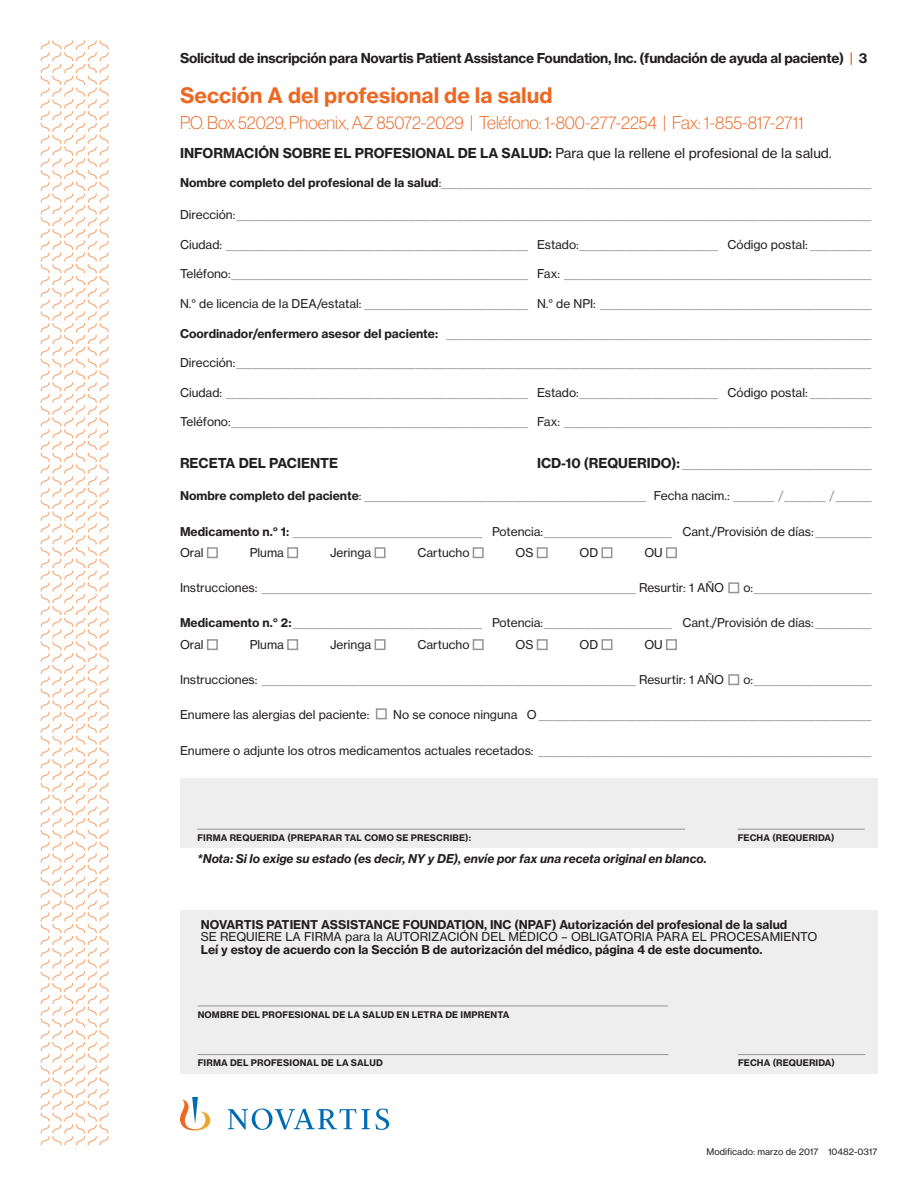
<style>
.page{position:relative;width:918px;height:1188px;background:#fff}
.page>*{position:absolute;margin:0;border:0;box-sizing:border-box;transform-origin:0 0}
.Time_Sienna{font:700 21px "Volta Modern Text 75";color:#ec6823}
.Time_Sienna-2{font:100 18px "Volta Modern Display 35";color:#ec6823}
.Headline_24pt{font:700 13.5px "Volta Modern Text 75";letter-spacing:-.02em;color:#231f20}
.Headline_24pt-2{font:700 13.5px "Volta Modern Text 75";color:#231f20}
.t1{font:12px "Volta Modern Text 55 Roman";color:#939598}
.t2{font:12px "Volta Modern Text 55 Roman";color:#231f20}
.t3{font:700 12px "Volta Modern Text 75";color:#231f20}
.t4{font:italic 700 12px "Volta Modern Text 76";color:#231f20}
.t5{font:700 9px "Volta Modern Text 75";letter-spacing:.015em;color:#231f20}
.t6{font:9px "Volta Modern Text 55 Roman";color:#231f20}
.s1{color:#ec6823}
.s2{font-family:"Volta Modern Text 55 Roman";font-weight:400}
.s3{font-family:"Volta Modern Text 75";font-weight:700;color:#231f20}
.s4{color:#231f20}
.s5{font-family:"Volta Modern Text 75";font-weight:700;font-size:13.5px;color:#231f20}
</style>
<div class="page">
<div style="left:180px;top:910px;width:698px;height:163px;background:#eeeeef"></div>
<div style="left:207px;top:547px;width:11px;height:11px;border:2px solid #939598"></div>
<div style="left:287px;top:547px;width:11px;height:11px;border:2px solid #939598"></div>
<div style="left:375px;top:547px;width:11px;height:11px;border:2px solid #939598"></div>
<div style="left:473px;top:547px;width:11px;height:11px;border:2px solid #939598"></div>
<div style="left:537px;top:547px;width:11px;height:11px;border:2px solid #939598"></div>
<div style="left:602px;top:547px;width:10px;height:11px;border:2px solid #939598"></div>
<div style="left:666px;top:547px;width:11px;height:11px;border:2px solid #939598"></div>
<div style="left:728px;top:582px;width:11px;height:11px;border:2px solid #939598"></div>
<div style="left:207px;top:639px;width:11px;height:11px;border:2px solid #939598"></div>
<div style="left:287px;top:639px;width:11px;height:11px;border:2px solid #939598"></div>
<div style="left:375px;top:639px;width:11px;height:11px;border:2px solid #939598"></div>
<div style="left:473px;top:639px;width:11px;height:11px;border:2px solid #939598"></div>
<div style="left:537px;top:639px;width:11px;height:11px;border:2px solid #939598"></div>
<div style="left:602px;top:639px;width:10px;height:11px;border:2px solid #939598"></div>
<div style="left:666px;top:639px;width:11px;height:11px;border:2px solid #939598"></div>
<div style="left:728px;top:674px;width:11px;height:11px;border:2px solid #939598"></div>
<div style="left:376px;top:708px;width:11px;height:11px;border:2px solid #939598"></div>
<div style="left:180px;top:778px;width:698px;height:70px;background:#eeeeef"></div>
<hr style="left:197px;top:829px;width:488px;height:1px;background:#939598">
<hr style="left:738px;top:829px;width:127px;height:1px;background:#939598">
<svg style="left:40px;top:40px;width:69px;height:1106px"></svg>
<svg style="left:180px;top:1097px;width:209px;height:33px"></svg>
<hr style="left:198px;top:1054px;width:470px;height:1px;background:#939598">
<hr style="left:738px;top:1054px;width:127px;height:1px;background:#939598">
<hr style="left:198px;top:1006px;width:470px;height:1px;background:#939598">
<p class="Headline_24pt" style="left:180px;top:50px;width:689px">Solicitud de inscripción para Novartis Patient Assistance Foundation, Inc. (fundación de ayuda al paciente) <span class="s1">|</span> 3</p>
<p class="Time_Sienna" style="left:180px;top:82px;width:374px">Sección A del profesional de la salud</p>
<p class="Time_Sienna-2" style="left:180px;top:113px;width:625px">P.O. Box 52029, Phoenix, AZ 85072-2029 | Teléfono: 1-800-277-2254 | Fax: 1-855-817-2711</p>
<p class="Headline_24pt-2" style="left:180px;top:144px;width:653px">INFORMACIÓN SOBRE EL PROFESIONAL DE LA SALUD: <span class="s2">Para que la rellene el profesional de la salud.</span></p>
<p class="t1" style="left:180px;top:175px;width:693px"><span class="s3">Nombre completo del profesional de la salud</span><span class="s4">:</span>____________________________________________________________________________________</p>
<p class="t1" style="left:180px;top:208px;width:693px"><span class="s4">Dirección:</span>____________________________________________________________________________________________________________________________</p>
<p class="t1" style="left:180px;top:237px;width:693px"><span class="s4">Ciudad:</span> ___________________________________________________________ <span class="s4">Estado:</span>___________________________ <span class="s4">Código postal:</span> ____________</p>
<p class="t1" style="left:180px;top:267px;width:693px"><span class="s4">Teléfono:</span>__________________________________________________________ <span class="s4">Fax:</span> ____________________________________________________________</p>
<p class="t1" style="left:180px;top:296px;width:693px"><span class="s4">N.° de licencia de la DEA/estatal:</span> ________________________________ <span class="s4">N.° de NPI:</span> _____________________________________________________</p>
<p class="t1" style="left:180px;top:326px;width:693px"><span class="s3">Coordinador/enfermero asesor del paciente:</span> ___________________________________________________________________________________</p>
<p class="t1" style="left:180px;top:355px;width:693px"><span class="s4">Dirección:</span>____________________________________________________________________________________________________________________________</p>
<p class="t1" style="left:180px;top:385px;width:693px"><span class="s4">Ciudad:</span> ___________________________________________________________ <span class="s4">Estado:</span>___________________________ <span class="s4">Código postal:</span> ____________</p>
<p class="t1" style="left:180px;top:415px;width:693px"><span class="s4">Teléfono:</span>__________________________________________________________ <span class="s4">Fax:</span> ____________________________________________________________</p>
<p class="Headline_24pt-2" style="left:180px;top:454px;width:160px">RECETA DEL PACIENTE</p>
<p class="t1" style="left:537px;top:456px;width:336px"><span class="s5">ICD-10 (REQUERIDO):</span> _____________________________________</p>
<p class="t1" style="left:180px;top:488px;width:693px"><span class="s3">Nombre completo del paciente</span><span class="s4">:</span> _______________________________________________________ <span class="s4">Fecha nacim.:</span> ________ /________ /_______</p>
<p class="t1" style="left:180px;top:524px;width:693px"><span class="s3">Medicamento n.° 1:</span> _____________________________________ <span class="s4">Potencia:</span>_________________________ <span class="s4">Cant./Provisión de días:</span> ___________</p>
<p class="t2" style="left:180px;top:545px;width:25px">Oral</p>
<p class="t2" style="left:250px;top:545px;width:36px">Pluma</p>
<p class="t2" style="left:330px;top:545px;width:43px">Jeringa</p>
<p class="t2" style="left:417px;top:545px;width:54px">Cartucho</p>
<p class="t2" style="left:516px;top:545px;width:19px">OS</p>
<p class="t2" style="left:580px;top:545px;width:20px">OD</p>
<p class="t2" style="left:644px;top:545px;width:20px">OU</p>
<p class="t1" style="left:180px;top:580px;width:546px"><span class="s4">Instrucciones:</span> _________________________________________________________________________ <span class="s4">Resurtir: 1 AÑO</span></p>
<p class="t1" style="left:743px;top:580px;width:130px"><span class="s4">o:</span>_______________________</p>
<p class="t1" style="left:180px;top:616px;width:693px"><span class="s3">Medicamento n.° 2:</span>_____________________________________ <span class="s4">Potencia:</span>_________________________ <span class="s4">Cant./Provisión de días:</span> ___________</p>
<p class="t2" style="left:180px;top:637px;width:25px">Oral</p>
<p class="t2" style="left:250px;top:637px;width:36px">Pluma</p>
<p class="t2" style="left:330px;top:637px;width:43px">Jeringa</p>
<p class="t2" style="left:417px;top:637px;width:54px">Cartucho</p>
<p class="t2" style="left:516px;top:637px;width:19px">OS</p>
<p class="t2" style="left:580px;top:637px;width:20px">OD</p>
<p class="t2" style="left:644px;top:637px;width:20px">OU</p>
<p class="t1" style="left:180px;top:672px;width:546px"><span class="s4">Instrucciones:</span> _________________________________________________________________________ <span class="s4">Resurtir: 1 AÑO</span></p>
<p class="t1" style="left:743px;top:672px;width:130px"><span class="s4">o:</span>_______________________</p>
<p class="t2" style="left:180px;top:708px;width:191px">Enumere las alergias del paciente:</p>
<p class="t1" style="left:393px;top:708px;width:480px"><span class="s4">No se conoce ninguna O</span> _________________________________________________________________</p>
<p class="t1" style="left:180px;top:743px;width:693px"><span class="s4">Enumere o adjunte los otros medicamentos actuales recetados:</span> _________________________________________________________________</p>
<p class="t5" style="left:197px;top:832px;width:275px">FIRMA REQUERIDA (PREPARAR TAL COMO SE PRESCRIBE):</p>
<p class="t5" style="left:738px;top:832px;width:98px">FECHA (REQUERIDA)</p>
<p class="t4" style="left:197px;top:851px;width:511px">*Nota: Si lo exige su estado (es decir, NY y DE), envíe por fax una receta original en blanco.</p>
<p class="t3" style="left:201px;top:917px;width:588px">NOVARTIS PATIENT ASSISTANCE FOUNDATION, INC (NPAF) Autorización del profesional de la salud</p>
<p class="t2" style="left:201px;top:930px;width:618px">SE REQUIERE LA FIRMA para la AUTORIZACIÓN DEL MÉDICO – OBLIGATORIA PARA EL PROCESAMIENTO</p>
<p class="t3" style="left:201px;top:942px;width:563px">Leí y estoy de acuerdo con la Sección B de autorización del médico, página 4 de este documento.</p>
<p class="t5" style="left:198px;top:1009px;width:313px">NOMBRE DEL PROFESIONAL DE LA SALUD EN LETRA DE IMPRENTA</p>
<p class="t5" style="left:198px;top:1057px;width:187px">FIRMA DEL PROFESIONAL DE LA SALUD</p>
<p class="t5" style="left:738px;top:1057px;width:98px">FECHA (REQUERIDA)</p>
<p class="t6" style="left:706px;top:1146px;width:173px">Modificado: marzo de 2017 10482-0317</p>
</div>
